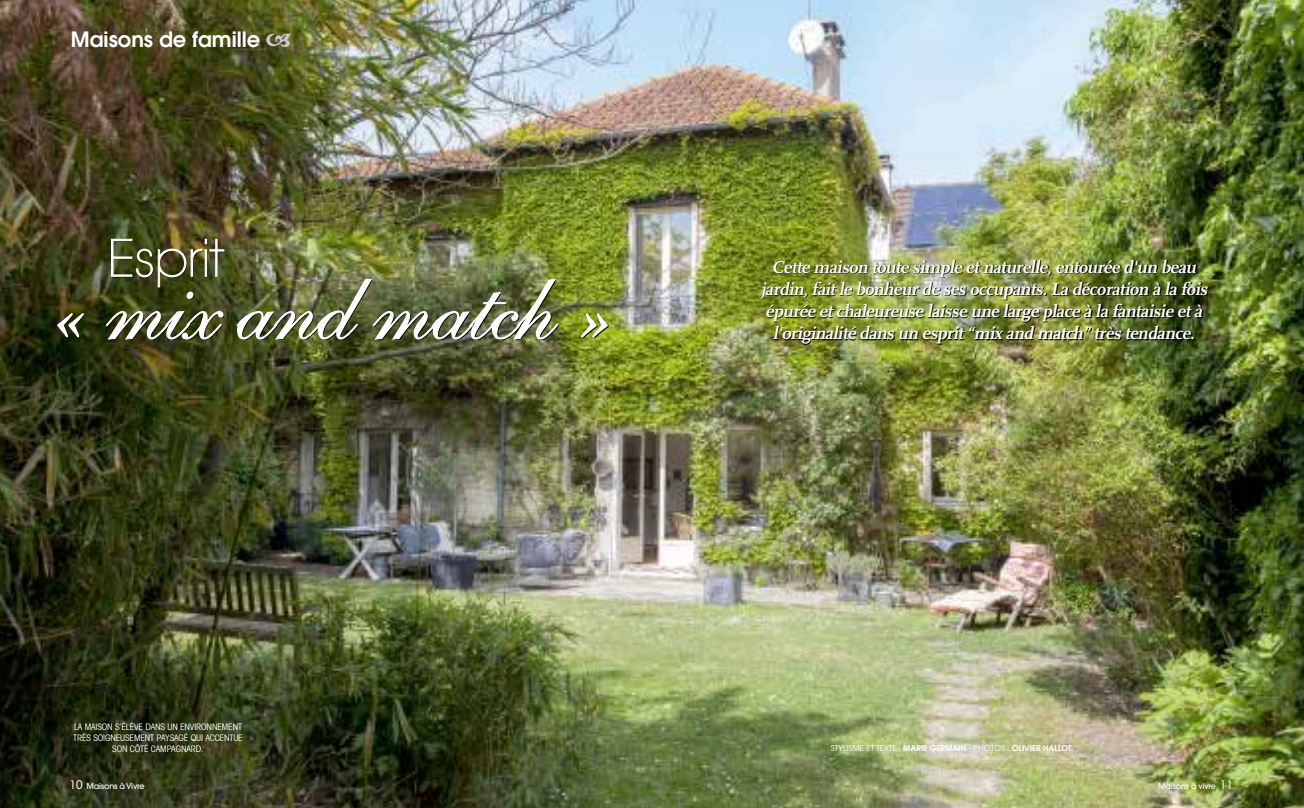
<style>
.page{position:relative;width:1304px;height:808px;background:#fff}
.page>*{position:absolute;margin:0;border:0;box-sizing:border-box;transform-origin:0 0}
.t1{font:99px "Shelley Allegro Script";letter-spacing:-.01em;color:#fff}
.t2{font:200 50px "Avant Garde";letter-spacing:-.02em;color:#fff}
.t3{font:600 21px "Avant Garde";color:#fff}
.t4{font:italic 700 18px/22px "FF Scala";color:#fff;text-align:center}
.t5{font:condensed 12px "Avant Garde";color:#fff}
.t6{font:condensed 9px/11px "Avant Garde";letter-spacing:-.01em;color:#fff;text-align:center}
.t7{font:600 8px "Avant Garde";color:#fff}
.t8{font:500 8px "Avant Garde";letter-spacing:-.02em;color:#fff}
.s1{font-weight:400}
.s2{font-weight:400;font-stretch:condensed;font-size:12px}
</style>
<div class="page">
<img style="left:0;top:0;width:1304px;height:808px">
<img style="left:761px;top:260px;width:447px;height:84px">
<svg style="left:59px;top:280px;width:549px;height:60px;background:#56601e"></svg>
<svg style="left:57px;top:313px;width:27px;height:24px"></svg>
<img style="left:237px;top:279px;width:321px;height:61px">
<svg style="left:581px;top:313px;width:27px;height:24px"></svg>
<img style="left:106px;top:239px;width:118px;height:101px">
<svg style="left:266px;top:33px;width:25px;height:14px"></svg>
<p class="t3" style="left:71px;top:25px;width:191px">Maisons de famille</p>
<h2 class="t2" style="left:108px;top:229px;width:118px">Esprit</h2>
<h1 class="t1" style="left:50px;top:248px;width:563px">« mix and match »</h1>
<p class="t6" style="left:73px;top:721px;width:171px">LA MAISON S’ÉLÈVE DANS UN ENVIRONNEMENT<br>TRÈS SOIGNEUSEMENT PAYSAGÉ QUI ACCENTUE<br>SON CÔTÉ CAMPAGNARD.</p>
<p class="t4" style="left:761px;top:256px;width:452px">Cette maison toute simple etnaturelle,entourée d'un beau jardin,faitle bonheurde sesoccupants.La décoration à la fois épurée etchaleureuse laisse une large place à la fantaisie età l'originalité dansun esprit“mix and match”trèstendance.</p>
<p class="t7" style="left:831px;top:743px;width:242px"><span class="s1">STYLISME ET TEXTE :</span> MARIE GERMAIN <span class="s1">- PHOTOS :</span> OLIVIER HALLOT</p>
<p class="t8" style="left:69px;top:781px;width:77px"><span class="s2">10</span> Maisons à Vivre</p>
<p class="t5" style="left:1220px;top:777px;width:15px">11</p>
<p class="t8" style="left:1158px;top:781px;width:59px">Maisons à vivre</p>
</div>
